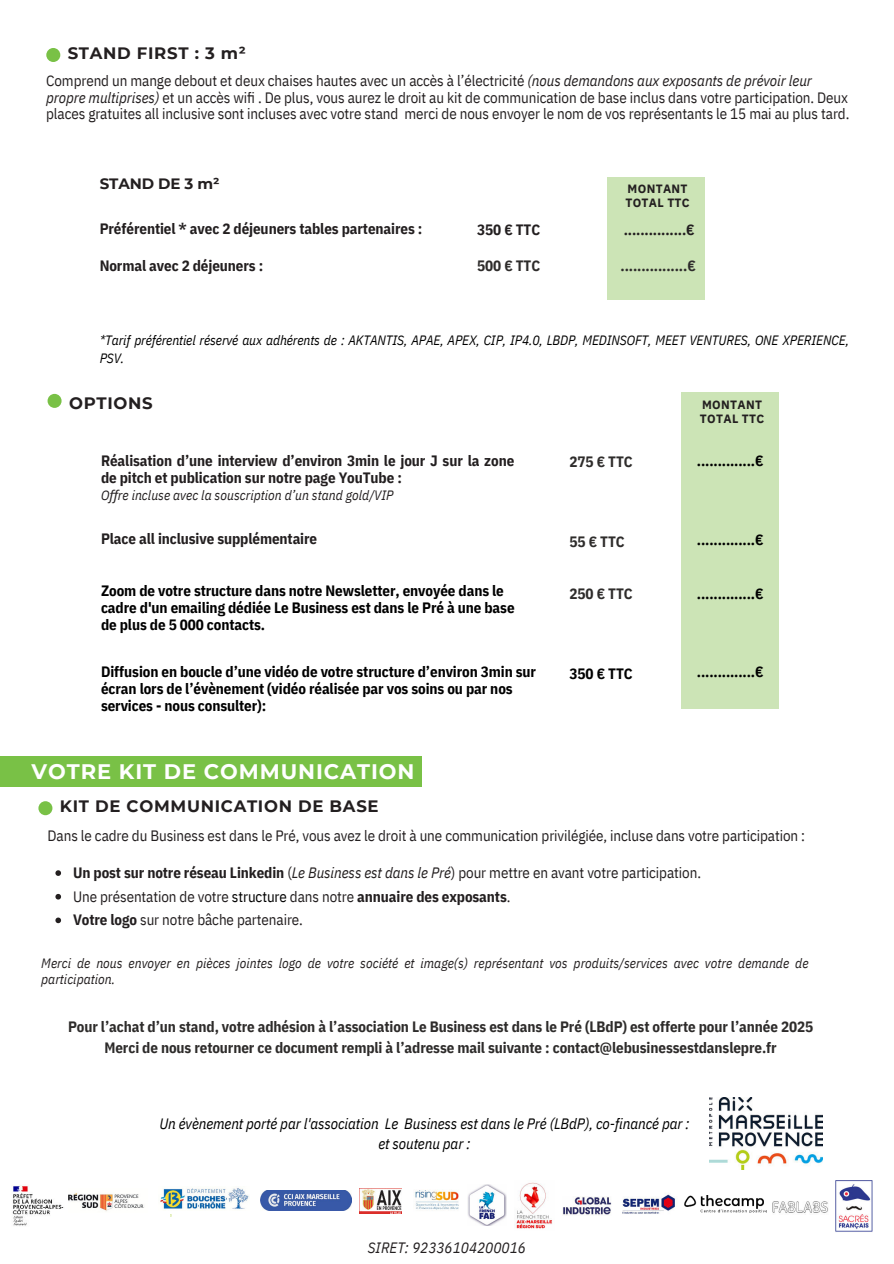
<style>
.page{position:relative;width:894px;height:1264px;background:#fff}
.page>*{position:absolute;margin:0;border:0;box-sizing:border-box;transform-origin:0 0}
.t1{font:700 21px "Montserrat";letter-spacing:.045em;color:#fff}
.t2{font:700 16.5px "Montserrat";letter-spacing:.045em;color:#231f20}
.t3{font:15px/23.7px "IBM Plex Sans Cond";letter-spacing:-.005em;color:#231f20}
.t4{font:700 15px/16.8px "IBM Plex Sans Cond";letter-spacing:-.005em;color:#000}
.t5{font:700 15px/21.3px "IBM Plex Sans Cond";letter-spacing:-.005em;color:#2e2c2b;text-align:center}
.t6{font:700 15px/16.8px "IBM Plex Sans Cond";letter-spacing:-.005em;color:#231f20}
.t7{font:italic 15px/20.2px "IBM Plex Sans Cond";letter-spacing:-.005em;color:#000;text-align:center}
.t8{font:italic 15px "IBM Plex Sans Cond";color:#231f20}
.t9{font:700 15px "Montserrat";letter-spacing:-.005em;color:#231f20}
.t10{font:italic 13.5px/15.8px "IBM Plex Sans Cond";color:#231f20}
.t11{font:italic 13.5px/18px "IBM Plex Sans Cond";letter-spacing:-.005em;color:#000}
.t12{font:700 12px/14px "IBM Plex Sans";letter-spacing:.025em;color:#231f20}
.s1{font-style:italic}
.s2{font-family:"Noto Sans"}
.s3{font-weight:700}
.s4{color:#000}
</style>
<div class="page">
<div style="left:0;top:756px;width:421px;height:30px;background:#79c146"></div>
<div style="left:38px;top:801px;width:14px;height:14px;background:#79c146;border-radius:50%"></div>
<img style="left:709px;top:1097px;width:113px;height:72px">
<img style="left:160px;top:1188px;width:89px;height:21px">
<img style="left:68px;top:1193px;width:76px;height:19px">
<img style="left:260px;top:1190px;width:91px;height:20px">
<img style="left:359px;top:1188px;width:43px;height:25px">
<img style="left:12px;top:1185px;width:52px;height:41px">
<img style="left:415px;top:1190px;width:44px;height:20px">
<img style="left:468px;top:1184px;width:38px;height:41px">
<img style="left:514px;top:1182px;width:38px;height:47px">
<img style="left:562px;top:1196px;width:49px;height:19px">
<img style="left:622px;top:1194px;width:53px;height:20px">
<img style="left:684px;top:1195px;width:82px;height:17px">
<img style="left:835px;top:1180px;width:37px;height:52px">
<img style="left:772px;top:1201px;width:56px;height:12px">
<svg style="left:55px;top:870px;width:6px;height:5px"></svg>
<svg style="left:55px;top:893px;width:6px;height:6px"></svg>
<svg style="left:55px;top:917px;width:6px;height:6px"></svg>
<div style="left:46px;top:48px;width:14px;height:14px;background:#79c146;border-radius:50%"></div>
<div style="left:607px;top:177px;width:97px;height:123px;background:#cce4b6"></div>
<div style="left:48px;top:394px;width:14px;height:14px;background:#79c146;border-radius:50%"></div>
<div style="left:681px;top:391px;width:97px;height:317px;background:#cce4b6"></div>
<p class="t2" style="left:68px;top:41px;width:180px">STAND FIRST : 3 m²</p>
<p class="t3" style="left:46px;top:71px;width:804px;line-height:16.8px">Comprend un mange debout et deux chaises hautes avec un accès à l’électricité <span class="s1">(nous demandons aux exposants de prévoir leur propre multiprises)</span> et un accès wifi . De plus, vous aurez le droit au kit de communication de base inclus dans votre participation. Deux places gratuites all inclusive sont incluses avec votre stand merci de nous envoyer le nom de vos représentants le 15 mai au plus tard.</p>
<p class="t9" style="left:100px;top:173px;width:121px">STAND DE 3 m²</p>
<p class="t6" style="left:100px;top:219px;width:324px">Préférentiel * avec 2 déjeuners tables partenaires :</p>
<p class="t6" style="left:100px;top:256px;width:165px">Normal avec 2 déjeuners :</p>
<p class="t12" style="left:625px;top:180px;width:66px">MONTANT<br>TOTAL TTC</p>
<p class="t6" style="left:477px;top:220px;width:65px">350 € TTC</p>
<p class="t6" style="left:623px;top:220px;width:72px">...............€</p>
<p class="t5" style="left:477px;top:254px;width:65px">500 € TTC</p>
<p class="t5" style="left:620px;top:254px;width:77px">................€</p>
<p class="t11" style="left:100px;top:330px;width:750px">*Tarif préférentiel réservé aux adhérents de : AKTANTIS, APAE, APEX, CIP, IP4.0, LBDP, MEDINSOFT, MEET VENTURES, ONE XPERIENCE,<br>PSV.</p>
<p class="t2" style="left:69px;top:391px;width:85px">OPTIONS</p>
<p class="t6" style="left:101px;top:451px;width:415px">Réalisation d’une interview d’environ 3min le jour J sur la zone de pitch et publication sur notre page YouTube :</p>
<p class="t10" style="left:101px;top:486px;width:294px">O<span class="s2">ff</span>re incluse avec la souscription d’un stand gold/VIP</p>
<p class="t6" style="left:101px;top:529px;width:217px">Place all inclusive supplémentaire</p>
<p class="t4" style="left:101px;top:581px;width:415px">Zoom de votre structure dans notre Newsletter, envoyée dans le cadre d'un emailing dédiée Le Business est dans le Pré à une base de plus de 5 000 contacts.</p>
<p class="t4" style="left:101px;top:662px;width:436px">Diffusion en boucle d’une vidéo de votre structure d’environ 3min sur écran lors de l’évènement (vidéo réalisée par vos soins ou par nos services - nous consulter):</p>
<h1 class="t1" style="left:32px;top:756px;width:384px">VOTRE KIT DE COMMUNICATION</h1>
<p class="t12" style="left:699px;top:397px;width:66px">MONTANT<br>TOTAL TTC</p>
<p class="t5" style="left:569px;top:449px;width:65px">275 € TTC</p>
<p class="t4" style="left:696px;top:451px;width:68px">..............€</p>
<p class="t5" style="left:569px;top:530px;width:57px">55 € TTC</p>
<p class="t4" style="left:696px;top:530px;width:68px">..............€</p>
<p class="t5" style="left:569px;top:581px;width:65px">250 € TTC</p>
<p class="t4" style="left:696px;top:583px;width:68px">..............€</p>
<p class="t4" style="left:569px;top:664px;width:65px">350 € TTC</p>
<p class="t4" style="left:696px;top:661px;width:68px">..............€</p>
<p class="t2" style="left:60px;top:794px;width:320px">KIT DE COMMUNICATION DE BASE</p>
<p class="t3" style="left:48px;top:822px;width:758px">Dans le cadre du Business est dans le Pré, vous avez le droit à une communication privilégiée, incluse dans votre participation :</p>
<p class="t3" style="left:73px;top:859px;width:629px"><span class="s3">Un post sur notre réseau Linkedin</span> (<span class="s1">Le Business est dans le Pré</span>) pour mettre en avant votre participation.<br>Une présentation de votre <span class="s4">structure</span> dans notre <span class="s3">annuaire des exposants</span>.<br><span class="s3">Votre logo</span> sur notre bâche partenaire.</p>
<p class="t10" style="left:41px;top:954px;width:768px">Merci de nous envoyer en pièces jointes logo de votre société et image(s) représentant vos produits/services avec votre demande de participation.</p>
<p class="t5" style="left:68px;top:1014px;width:746px">Pour l’achat d’un stand, votre adhésion à l’association Le Business est dans le Pré (LBdP) est offerte pour l’année 2025<br>Merci de nous retourner ce document rempli à l’adresse mail suivante : contact@lebusinessestdanslepre.fr</p>
<p class="t7" style="left:159px;top:1112px;width:531px">Un évènement porté par l'association Le Business est dans le Pré (LBdP), co-financé par : et soutenu par :</p>
<p class="t8" style="left:367px;top:1236px;width:160px">SIRET: 92336104200016</p>
</div>
